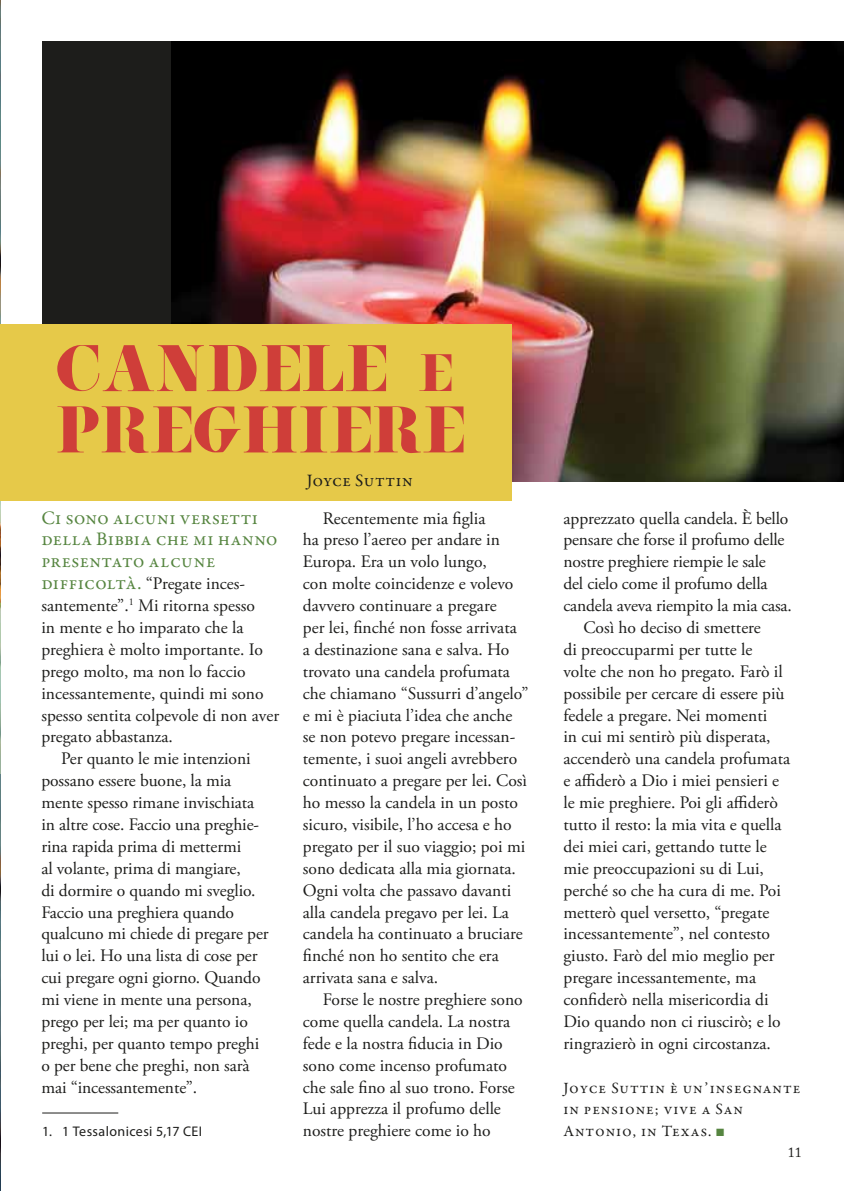
<style>
.page{position:relative;width:844px;height:1191px;background:#fff}
.page>*{position:absolute;margin:0;border:0;box-sizing:border-box;transform-origin:0 0}
.t1{font:61.25px/61.2px "Malibu";color:#cf3e39}
.t2{font:19.25px/21.9px "Garamond Premr Pro";letter-spacing:.015em;color:#568540}
.t3{font:17.5px/21.9px "Adobe Garamond Pro";color:#1d1d1b}
.t4{font:17.5px "Garamond Premr Pro";letter-spacing:.02em;color:#1d1d1b}
.t5{font:15.75px/21.9px "Garamond Premr Pro";letter-spacing:.06em;color:#1d1d1b}
.t6{font:14px "Myriad Pro";letter-spacing:.025em;color:#1d1d1b}
.t7{font:14px "Adobe Caslon Pro";color:#1d1d1b}
.s1{font-size:49px}
.s2{font-family:"Garamond Premr Pro";font-size:19.25px;color:#568540}
.s3{font-family:"Arial";color:#568540}
</style>
<div class="page">
<img style="left:0;top:774px;width:1px;height:417px">
<div style="left:42px;top:42px;width:801px;height:440px;background:#1d1d1b"></div>
<img style="left:0;top:0;width:1px;height:774px">
<img style="left:171px;top:42px;width:672px;height:440px">
<div style="left:0;top:324px;width:511px;height:176px;background:#e6c949"></div>
<hr style="left:42px;top:1112px;width:76px;height:1px;background:#1d1d1b">
<h1 class="t1" style="left:56px;top:339px;width:411px">CANDELE <span class="s1">e<br></span>PREGHIERE</h1>
<p class="t4" style="left:306px;top:470px;width:107px">Joyce Suttin</p>
<p class="t3" style="left:563px;top:508px;width:226px">apprezzato quella candela. È bello</p>
<p class="t3" style="left:563px;top:529px;width:222px">pensare che forse il profumo delle</p>
<p class="t3" style="left:563px;top:551px;width:204px">nostre preghiere riempie le sale</p>
<p class="t3" style="left:563px;top:573px;width:206px">del cielo come il profumo della</p>
<p class="t3" style="left:563px;top:595px;width:230px">candela aveva riempito la mia casa.</p>
<p class="t3" style="left:583px;top:617px;width:179px">Così ho deciso di smettere</p>
<p class="t3" style="left:563px;top:639px;width:190px">di preoccuparmi per tutte le</p>
<p class="t3" style="left:563px;top:661px;width:221px">volte che non ho pregato. Farò il</p>
<p class="t3" style="left:563px;top:683px;width:222px">possibile per cercare di essere più</p>
<p class="t3" style="left:563px;top:704px;width:205px">fedele a pregare. Nei momenti</p>
<p class="t3" style="left:563px;top:726px;width:209px">in cui mi sentirò più disperata,</p>
<p class="t3" style="left:563px;top:748px;width:228px">accenderò una candela profumata</p>
<p class="t3" style="left:563px;top:770px;width:217px">e affiderò a Dio i miei pensieri e</p>
<p class="t3" style="left:563px;top:792px;width:216px">le mie preghiere. Poi gli affiderò</p>
<p class="t3" style="left:563px;top:814px;width:219px">tutto il resto: la mia vita e quella</p>
<p class="t3" style="left:563px;top:836px;width:205px">dei miei cari, gettando tutte le</p>
<p class="t3" style="left:563px;top:858px;width:202px">mie preoccupazioni su di Lui,</p>
<p class="t3" style="left:563px;top:879px;width:219px">perché so che ha cura di me. Poi</p>
<p class="t3" style="left:563px;top:901px;width:207px">metterò quel versetto, “pregate</p>
<p class="t3" style="left:563px;top:923px;width:208px">incessantemente”, nel contesto</p>
<p class="t3" style="left:563px;top:945px;width:212px">giusto. Farò del mio meglio per</p>
<p class="t3" style="left:563px;top:967px;width:194px">pregare incessantemente, ma</p>
<p class="t3" style="left:563px;top:989px;width:206px">confiderò nella misericordia di</p>
<p class="t3" style="left:563px;top:1011px;width:219px">Dio quando non ci riuscirò; e lo</p>
<p class="t3" style="left:563px;top:1033px;width:209px">ringrazierò in ogni circostanza.</p>
<p class="t5" style="left:563px;top:1077px;width:238px">Joyce Suttin è un’insegnante in pensione; vive a San</p>
<p class="t2" style="left:41px;top:507px;width:238px">Ci sono alcuni versetti della Bibbia che mi hanno presentato alcune</p>
<p class="t3" style="left:41px;top:573px;width:205px"><span class="s2">difficoltà.</span> “Pregate inces-</p>
<p class="t3" style="left:41px;top:595px;width:215px">santemente”.<sup>1</sup> Mi ritorna spesso</p>
<p class="t3" style="left:41px;top:617px;width:203px">in mente e ho imparato che la</p>
<p class="t3" style="left:41px;top:639px;width:223px">preghiera è molto importante. Io</p>
<p class="t3" style="left:41px;top:661px;width:206px">prego molto, ma non lo faccio</p>
<p class="t3" style="left:41px;top:683px;width:224px">incessantemente, quindi mi sono</p>
<p class="t3" style="left:41px;top:704px;width:239px">spesso sentita colpevole di non aver</p>
<p class="t3" style="left:41px;top:726px;width:133px">pregato abbastanza.</p>
<p class="t3" style="left:61px;top:748px;width:191px">Per quanto le mie intenzioni</p>
<p class="t3" style="left:41px;top:770px;width:191px">possano essere buone, la mia</p>
<p class="t3" style="left:41px;top:792px;width:214px">mente spesso rimane invischiata</p>
<p class="t3" style="left:41px;top:814px;width:219px">in altre cose. Faccio una preghie-</p>
<p class="t3" style="left:41px;top:836px;width:201px">rina rapida prima di mettermi</p>
<p class="t3" style="left:41px;top:858px;width:201px">al volante, prima di mangiare,</p>
<p class="t3" style="left:41px;top:879px;width:216px">di dormire o quando mi sveglio.</p>
<p class="t3" style="left:41px;top:901px;width:194px">Faccio una preghiera quando</p>
<p class="t3" style="left:41px;top:923px;width:229px">qualcuno mi chiede di pregare per</p>
<p class="t3" style="left:41px;top:945px;width:217px">lui o lei. Ho una lista di cose per</p>
<p class="t3" style="left:41px;top:967px;width:221px">cui pregare ogni giorno. Quando</p>
<p class="t3" style="left:41px;top:989px;width:212px">mi viene in mente una persona,</p>
<p class="t3" style="left:41px;top:1011px;width:208px">prego per lei; ma per quanto io</p>
<p class="t3" style="left:41px;top:1033px;width:219px">preghi, per quanto tempo preghi</p>
<p class="t3" style="left:41px;top:1054px;width:210px">o per bene che preghi, non sarà</p>
<p class="t3" style="left:41px;top:1076px;width:157px">mai “incessantemente”.</p>
<p class="t3" style="left:303px;top:508px;width:227px;text-indent:20px">Recentemente mia figlia<br>ha preso l’aereo per andare in<br>Europa. Era un volo lungo,<br>con molte coincidenze e volevo davvero continuare a pregare<br>per lei, finché non fosse arrivata<br>a destinazione sana e salva. Ho trovato una candela profumata che chiamano “Sussurri d’angelo” e mi è piaciuta l’idea che anche se non potevo pregare incessan&shy;temente, i suoi angeli avrebbero continuato a pregare per lei. Così ho messo la candela in un posto sicuro, visibile, l’ho accesa e ho pregato per il suo viaggio; poi mi sono dedicata alla mia giornata.<br>Ogni volta che passavo davanti alla candela pregavo per lei. La candela ha continuato a bruciare finché non ho sentito che era arrivata sana e salva.</p>
<p class="t3" style="left:303px;top:989px;width:221px;text-indent:20px">Forse le nostre preghiere sono come quella candela. La nostra fede e la nostra fiducia in Dio sono come incenso profumato che sale fino al suo trono. Forse<br>Lui apprezza il profumo delle nostre preghiere come io ho</p>
<p class="t6" style="left:42px;top:1123px;width:161px">1. 1 Tessalonicesi 5,17 CEI</p>
<p class="t5" style="left:563px;top:1120px;width:163px">Antonio, in Texas. <span class="s3">■</span></p>
<p class="t7" style="left:787px;top:1144px;width:15px">11</p>
</div>
